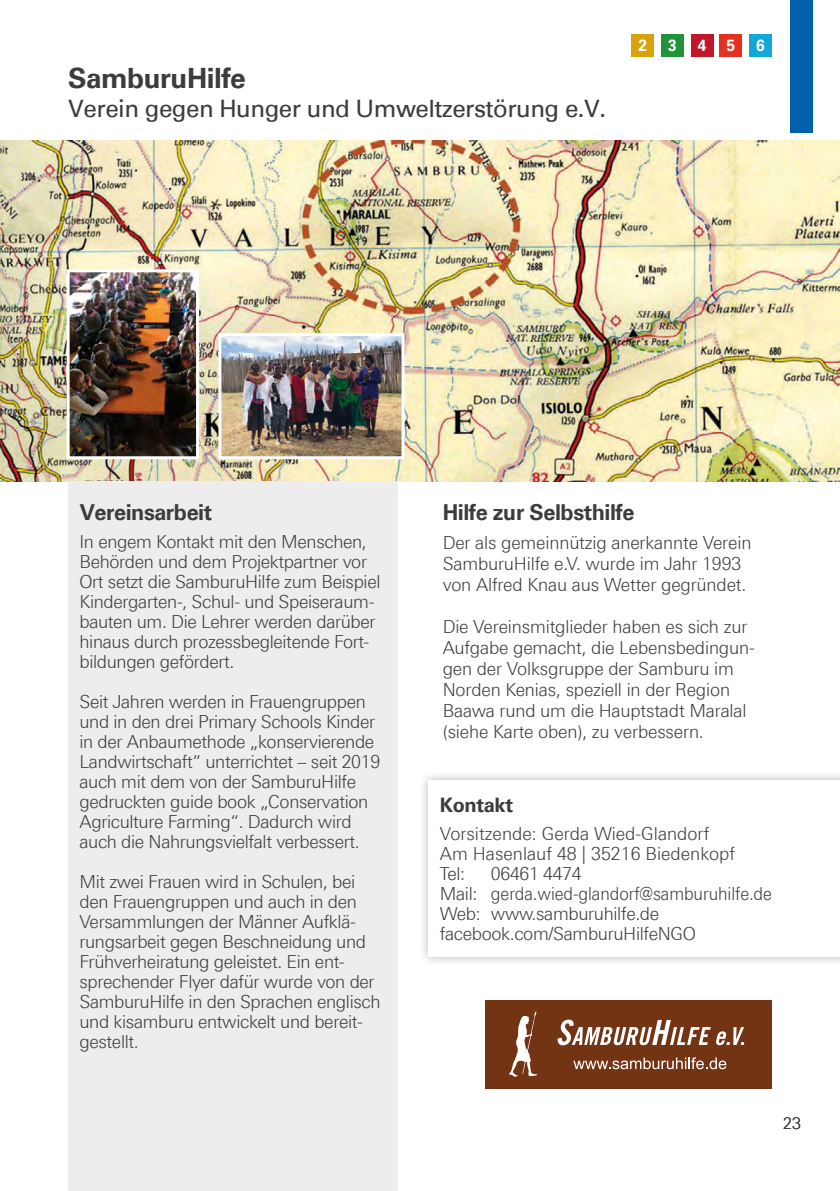
<style>
.page{position:relative;width:840px;height:1191px;background:#fff}
.page>*{position:absolute;margin:0;border:0;box-sizing:border-box;transform-origin:0 0}
.Überschrift_dick{font:700 28px "Univers";letter-spacing:-.02em;color:#3c3c3b}
.Überschrift_dick-2{font:24px "Univers";letter-spacing:-.02em;color:#3c3c3b}
.Überschrift_dick-3{font:700 22px "Univers";letter-spacing:-.02em;color:#3c3c3b}
.Überschrift_dick-4{font:700 20px "Univers";letter-spacing:-.02em;color:#3c3c3b}
.t1{font:300 18px/20px "Linotype Univers 330";letter-spacing:-.02em;color:#3c3c3b}
.t2{font:300 18px "Linotype Univers 330";color:#3c3c3b}
.Überschrift_dick-5{font:700 16px "Univers";color:#fff}
.t3{font:300 16px "Linotype Univers 330";color:#3c3c3b}
</style>
<div class="page">
<img style="left:0;top:140px;width:839px;height:341px">
<img style="left:71px;top:273px;width:124px;height:182px">
<div style="left:67px;top:269px;width:132px;height:190px;border:3px solid #fff"></div>
<img style="left:222px;top:337px;width:178px;height:118px">
<div style="left:218px;top:333px;width:186px;height:126px;border:3px solid #fff"></div>
<div style="left:418px;top:770px;width:421px;height:197px;background:#000;opacity:.3"></div>
<div style="left:428px;top:780px;width:411px;height:176px;background:#fff"></div>
<div style="left:68px;top:481px;width:329px;height:710px;background:#ededed"></div>
<div style="left:485px;top:1000px;width:286px;height:89px;background:#723413"></div>
<svg style="left:557px;top:1019px;width:186px;height:26px"></svg>
<svg style="left:573px;top:1057px;width:153px;height:12px"></svg>
<svg style="left:509px;top:1011px;width:28px;height:65px"></svg>
<div style="left:719px;top:34px;width:22px;height:23px;background:#e6301f"></div>
<div style="left:631px;top:34px;width:22px;height:23px;background:#d7a20b"></div>
<div style="left:748px;top:34px;width:23px;height:23px;background:#10a8d7"></div>
<div style="left:690px;top:34px;width:23px;height:23px;background:#c01729"></div>
<div style="left:660px;top:34px;width:23px;height:23px;background:#219338"></div>
<div style="left:789px;top:0;width:23px;height:132px;background:#0060ac"></div>
<p class="Überschrift_dick" style="left:68px;top:62px;width:179px">SamburuHilfe</p>
<p class="Überschrift_dick-2" style="left:68px;top:94px;width:539px">Verein gegen Hunger und Umweltzerstörung e.V.</p>
<p class="Überschrift_dick-5" style="left:638px;top:36px;width:10px">2</p>
<p class="Überschrift_dick-5" style="left:667px;top:36px;width:10px">3</p>
<p class="Überschrift_dick-5" style="left:697px;top:36px;width:10px">4</p>
<p class="Überschrift_dick-5" style="left:726px;top:36px;width:10px">5</p>
<p class="Überschrift_dick-5" style="left:755px;top:36px;width:10px">6</p>
<p class="Überschrift_dick-3" style="left:79px;top:499px;width:134px">Vereinsarbeit</p>
<p class="t1" style="left:79px;top:531px;width:302px">In engem Kontakt mit den Menschen, Behörden und dem Projektpartner vor Ort setzt die SamburuHilfe zum Beispiel Kindergarten-, Schul- und Speiseraum&shy;bauten um. Die Lehrer werden darüber hinaus durch prozessbegleitende Fort&shy;bildungen gefördert.</p>
<p class="t1" style="left:79px;top:691px;width:302px">Seit Jahren werden in Frauengruppen und in den drei Primary Schools Kinder in der Anbaumethode „konservierende Landwirtschaft“ unterrichtet – seit 2019 auch mit dem von der SamburuHilfe gedruckten guide book „Conservation Agriculture Farming“. Dadurch wird auch die Nahrungsvielfalt verbessert.</p>
<p class="t1" style="left:79px;top:871px;width:302px">Mit zwei Frauen wird in Schulen, bei den Frauengruppen und auch in den Versammlungen der Männer Aufklä&shy;rungsarbeit gegen Beschneidung und Frühverheiratung geleistet. Ein ent&shy;sprechender Flyer dafür wurde von der SamburuHilfe in den Sprachen englisch und kisamburu entwickelt und bereit&shy;gestellt.</p>
<p class="Überschrift_dick-3" style="left:442px;top:499px;width:193px">Hilfe zur Selbsthilfe</p>
<p class="t1" style="left:442px;top:532px;width:310px;line-height:21px">Der als gemeinnützig anerkannte Verein<br>SamburuHilfe e.V. wurde im Jahr 1993 von Alfred Knau aus Wetter gegründet.</p>
<p class="t1" style="left:442px;top:616px;width:313px;line-height:21px">Die Vereinsmitglieder haben es sich zur Aufgabe gemacht, die Lebensbedingun&shy;gen der Volksgruppe der Samburu im Norden Kenias, speziell in der Region Baawa rund um die Hauptstadt Maralal (siehe Karte oben), zu verbessern.</p>
<p class="Überschrift_dick-4" style="left:439px;top:792px;width:75px">Kontakt</p>
<p class="t2" style="left:439px;top:822px;width:271px">Vorsitzende: Gerda Wied-Glandorf</p>
<p class="t2" style="left:439px;top:842px;width:297px">Am Hasenlauf 48 | 35216 Biedenkopf</p>
<p class="t1" style="left:439px;top:863px;width:27px">Tel:</p>
<p class="t1" style="left:490px;top:863px;width:92px">06461 4474</p>
<p class="t1" style="left:439px;top:883px;width:333px">Mail: gerda.wied-glandorf@samburuhilfe.de</p>
<p class="t1" style="left:439px;top:903px;width:42px">Web:</p>
<p class="t1" style="left:490px;top:903px;width:170px">www.samburuhilfe.de</p>
<p class="t1" style="left:439px;top:923px;width:257px">facebook.com/SamburuHilfeNGO</p>
<p class="t3" style="left:782px;top:1113px;width:19px">23</p>
</div>
